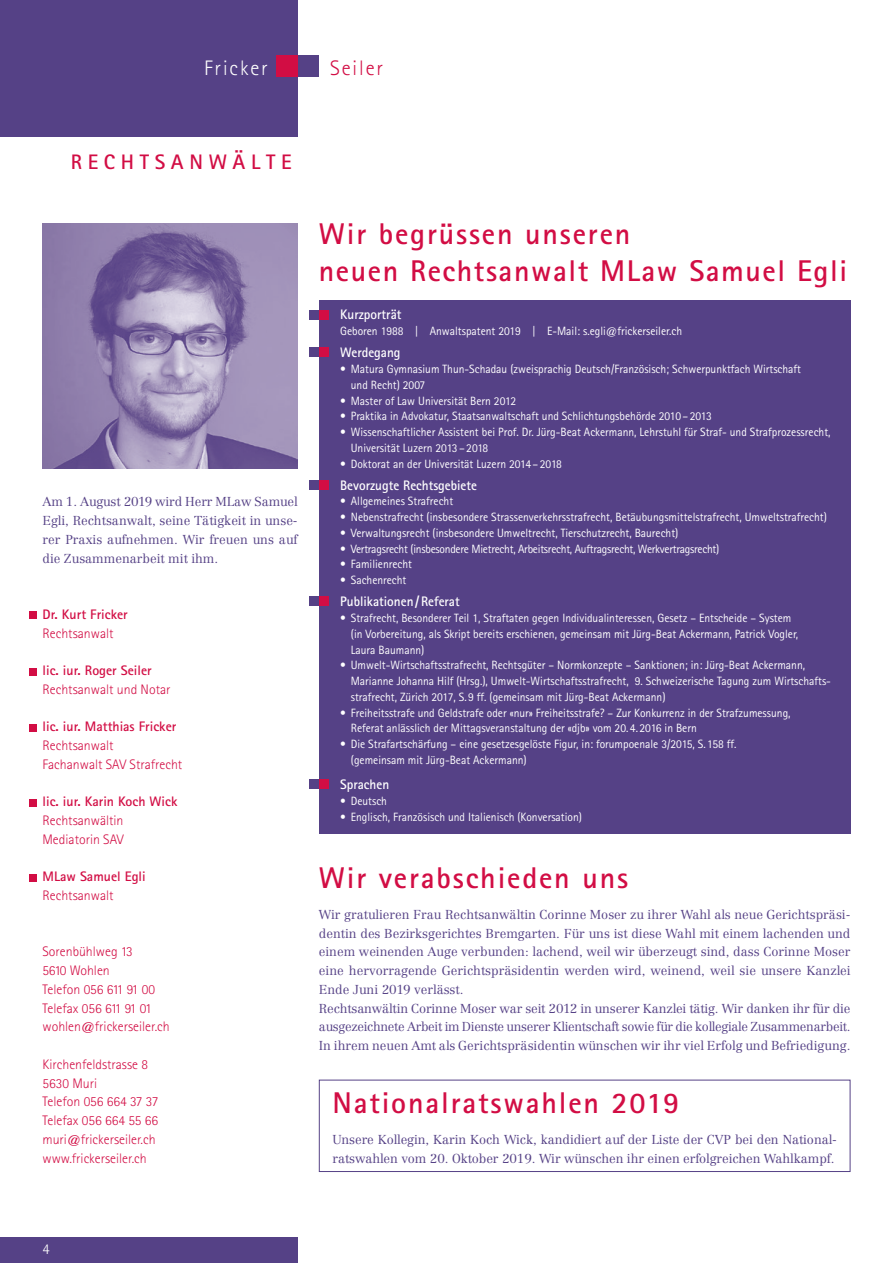
<style>
.page{position:relative;width:893px;height:1263px;background:#fff}
.page>*{position:absolute;margin:0;border:0;box-sizing:border-box;transform-origin:0 0}
.t1{font:700 30px/37.5px "Rotis Sans Serif";letter-spacing:.06em;color:#d20d44}
.t2{font:700 21px "Rotis Sans Serif";letter-spacing:.27em;color:#d20d44}
.t3{font:300 21px "Rotis Sans Serif";letter-spacing:.09em;color:#fff}
.t4{font:300 21px "Rotis Sans Serif";letter-spacing:.09em;color:#d20d44}
.t5{font:300 15px "Rotis Sans Serif";color:#fff}
.t6{font:300 13.8px/18.8px "Rotis Sans Serif";color:#d20d44}
.t7{font:700 13.8px "Rotis Sans Serif";color:#d20d44}
.t8{font:700 13.8px "Rotis Sans Serif";color:#fff;scale:.96 1}
.t9{font:300 12.75px/18.8px "Centennial";color:#554186}
.t10{font:12px/15.8px "Rotis Sans Serif";color:#fff;scale:.96 1}
.t11{font:12px "Rotis Sans Serif";letter-spacing:-.02em;color:#fff;scale:.96 1}
.s1{font-family:"Centennial";font-weight:300}
</style>
<div class="page">
<div style="left:30px;top:612px;width:7px;height:7px;background:#d20d44"></div>
<div style="left:30px;top:668px;width:7px;height:7px;background:#d20d44"></div>
<div style="left:30px;top:724px;width:7px;height:7px;background:#d20d44"></div>
<div style="left:30px;top:799px;width:7px;height:7px;background:#d20d44"></div>
<div style="left:30px;top:874px;width:7px;height:7px;background:#d20d44"></div>
<div style="left:0;top:1237px;width:298px;height:26px;background:#554186"></div>
<div style="left:0;top:0;width:298px;height:136px;background:#554186"></div>
<div style="left:298px;top:55px;width:21px;height:22px;background:#554186"></div>
<div style="left:276px;top:55px;width:22px;height:22px;background:#d20d44"></div>
<div style="left:319px;top:300px;width:531px;height:534px;background:#554186"></div>
<div style="left:319px;top:347px;width:10px;height:10px;background:#d20d44"></div>
<div style="left:309px;top:347px;width:10px;height:10px;background:#554186"></div>
<div style="left:319px;top:310px;width:10px;height:9px;background:#d20d44"></div>
<div style="left:309px;top:310px;width:10px;height:9px;background:#554186"></div>
<div style="left:319px;top:480px;width:10px;height:10px;background:#d20d44"></div>
<div style="left:309px;top:480px;width:10px;height:10px;background:#554186"></div>
<div style="left:319px;top:596px;width:10px;height:10px;background:#d20d44"></div>
<div style="left:309px;top:596px;width:10px;height:10px;background:#554186"></div>
<div style="left:319px;top:779px;width:10px;height:10px;background:#d20d44"></div>
<div style="left:309px;top:779px;width:10px;height:10px;background:#554186"></div>
<img style="left:43px;top:223px;width:255px;height:246px">
<div style="left:319px;top:1080px;width:531px;height:92px;border:1px solid #554186"></div>
<h2 class="t3" style="left:204px;top:56px;width:65px">Fricker</h2>
<h2 class="t4" style="left:330px;top:56px;width:55px">Seiler</h2>
<h2 class="t2" style="left:71px;top:148px;width:222px">RECHTSANWÄLTE</h2>
<p class="t9" style="left:43px;top:492px;width:257px;text-align:justify">Am 1. August 2019 wird Herr MLaw Samuel Egli, Rechtsanwalt, seine Tätigkeit in unse&shy;rer Praxis aufnehmen. Wir freuen uns auf die Zusammenarbeit mit ihm.</p>
<p class="t7" style="left:43px;top:605px;width:87px">Dr. Kurt Fricker</p>
<p class="t6" style="left:43px;top:623px;width:73px">Rechtsanwalt</p>
<p class="t7" style="left:43px;top:662px;width:111px">lic. iur. Roger Seiler</p>
<p class="t6" style="left:43px;top:680px;width:130px">Rechtsanwalt und Notar</p>
<p class="t7" style="left:43px;top:718px;width:135px">lic. iur. Matthias Fricker</p>
<p class="t6" style="left:43px;top:736px;width:141px">Rechtsanwalt<br>Fachanwalt SAV Strafrecht</p>
<p class="t7" style="left:43px;top:793px;width:136px">lic. iur. Karin Koch Wick</p>
<p class="t6" style="left:43px;top:811px;width:83px">Rechtsanwältin<br>Mediatorin SAV</p>
<p class="t7" style="left:43px;top:868px;width:105px">MLaw Samuel Egli</p>
<p class="t6" style="left:43px;top:886px;width:73px">Rechtsanwalt</p>
<p class="t6" style="left:43px;top:942px;width:129px">Sorenbühlweg 13<br>5610 Wohlen<br>Telefon 056 611 91 00<br>Telefax 056 611 91 01 wohlen@frickerseiler.ch</p>
<p class="t6" style="left:43px;top:1055px;width:117px">Kirchenfeldstrasse 8<br>5630 Muri<br>Telefon 056 664 37 37<br>Telefax 056 664 55 66 muri@frickerseiler.ch www.frickerseiler.ch</p>
<h1 class="t1" style="left:319px;top:214px;width:530px">Wir begrüssen unseren<br>neuen Rechtsanwalt MLaw Samuel Egli</h1>
<p class="t8" style="left:340px;top:306px;width:65px">Kurzporträt</p>
<p class="t10" style="left:340px;top:323px;width:358px">Geboren 1988 | Anwaltspatent 2019 | E-Mail: s.egli@frickerseiler.ch</p>
<p class="t8" style="left:340px;top:344px;width:64px">Werdegang</p>
<p class="t10" style="left:351px;top:361px;width:471px;text-indent:-11px">• Matura Gymnasium Thun-Schadau (zweisprachig Deutsch/Französisch; Schwerpunktfach Wirtschaft und Recht) 2007</p>
<p class="t10" style="left:340px;top:393px;width:185px">• Master of Law Universität Bern 2012</p>
<p class="t10" style="left:340px;top:408px;width:389px">• Praktika in Advokatur, Staatsanwaltschaft und Schlichtungsbehörde 2010–2013</p>
<p class="t10" style="left:351px;top:424px;width:501px;text-indent:-11px">• Wissenschaftlicher Assistent bei Prof. Dr. Jürg-Beat Ackermann, Lehrstuhl für Straf- und Strafprozessrecht,<br>Universität Luzern 2013 –2018</p>
<p class="t10" style="left:340px;top:455px;width:232px">• Doktorat an der Universität Luzern 2014 –2018</p>
<p class="t8" style="left:340px;top:476px;width:144px">Bevorzugte Rechtsgebiete</p>
<p class="t10" style="left:340px;top:493px;width:119px">• Allgemeines Strafrecht</p>
<p class="t10" style="left:340px;top:509px;width:508px">• Nebenstrafrecht (insbesondere Strassenverkehrsstrafrecht, Betäubungsmittelstrafrecht, Umweltstrafrecht)</p>
<p class="t10" style="left:340px;top:525px;width:354px">• Verwaltungsrecht (insbesondere Umweltrecht, Tierschutzrecht, Baurecht)</p>
<p class="t11" style="left:340px;top:542px;width:396px">• Vertragsrecht (insbesondere Mietrecht, Arbeitsrecht, Auftragsrecht, Werkvertragsrecht)</p>
<p class="t10" style="left:340px;top:556px;width:76px">• Familienrecht</p>
<p class="t10" style="left:340px;top:572px;width:71px">• Sachenrecht</p>
<p class="t8" style="left:340px;top:593px;width:126px">Publikationen/Referat</p>
<p class="t10" style="left:351px;top:610px;width:468px;text-indent:-11px">• Strafrecht, Besonderer Teil 1, Straftaten gegen Individualinteressen, Gesetz – Entscheide – System (in Vorbereitung, als Skript bereits erschienen, gemeinsam mit Jürg-Beat Ackermann, Patrick Vogler,<br>Laura Baumann)</p>
<p class="t10" style="left:351px;top:657px;width:502px;text-indent:-11px">• Umwelt-Wirtschaftsstrafrecht, Rechtsgüter – Normkonzepte – Sanktionen; in: Jürg-Beat Ackermann,<br>Marianne Johanna Hilf (Hrsg.), Umwelt-Wirtschaftsstrafrecht, 9. Schweizerische Tagung zum Wirtschafts&shy;strafrecht, Zürich 2017, S.9 ff. (gemeinsam mit Jürg-Beat Ackermann)</p>
<p class="t10" style="left:351px;top:705px;width:460px;text-indent:-11px">• Freiheitsstrafe und Geldstrafe oder «nur» Freiheitsstrafe? – Zur Konkurrenz in der Strafzumessung,<br>Referat anlässlich der Mittagsveranstaltung der «djb» vom 20.4.2016 in Bern</p>
<p class="t10" style="left:351px;top:736px;width:403px;text-indent:-11px">• Die Strafartschärfung – eine gesetzesgelöste Figur, in: forumpoenale 3/2015, S.158 ff. (gemeinsam mit Jürg-Beat Ackermann)</p>
<p class="t8" style="left:340px;top:776px;width:53px">Sprachen</p>
<p class="t10" style="left:340px;top:793px;width:50px"><span class="s1">•</span> Deutsch</p>
<p class="t10" style="left:340px;top:808px;width:253px"><span class="s1">•</span> Englisch, Französisch und Italienisch (Konversation)</p>
<h1 class="t1" style="left:319px;top:859px;width:311px">Wir verabschieden uns</h1>
<p class="t9" style="left:319px;top:905px;width:533px">Wir gratulieren Frau Rechtsanwältin Corinne Moser zu ihrer Wahl als neue Gerichtspräsi&shy;dentin des Bezirksgerichtes Bremgarten. Für uns ist diese Wahl mit einem lachenden und einem weinenden Auge verbunden: lachend, weil wir überzeugt sind, dass Corinne Moser eine hervorragende Gerichtspräsidentin werden wird, weinend, weil sie unsere Kanzlei Ende Juni 2019 verlässt.<br>Rechtsanwältin Corinne Moser war seit 2012 in unserer Kanzlei tätig. Wir danken ihr für die ausgezeichnete Arbeit im Dienste unserer Klientschaft sowie für die kollegiale Zusammenarbeit.<br>In ihrem neuen Amt als Gerichtspräsidentin wünschen wir ihr viel Erfolg und Befriedigung.</p>
<h1 class="t1" style="left:332px;top:1083px;width:348px">Nationalratswahlen 2019</h1>
<p class="t9" style="left:332px;top:1130px;width:506px">Unsere Kollegin, Karin Koch Wick, kandidiert auf der Liste der CVP bei den National&shy;ratswahlen vom 20. Oktober 2019. Wir wünschen ihr einen erfolgreichen Wahlkampf.</p>
<p class="t5" style="left:43px;top:1241px;width:9px">4</p>
</div>
